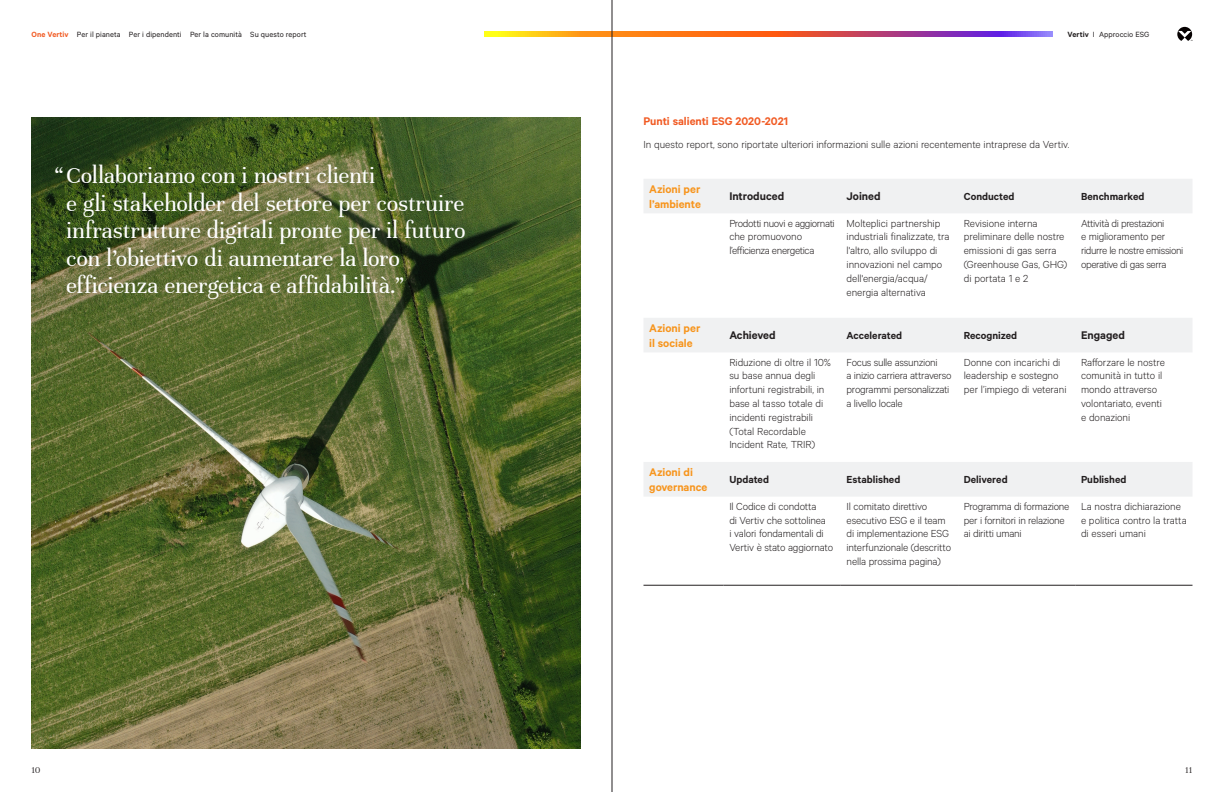
<style>
.page{position:relative;width:1224px;height:792px;background:#fff}
.page>*{position:absolute;margin:0;border:0;box-sizing:border-box;transform-origin:0 0}
.Quotes_White{font:24.5px/27.5px "Unna";letter-spacing:-.005em;color:#fff}
.Vertiv_Heading_Orang{font:600 12.5px/15px "Calibre";color:#f7951d}
.Vertiv_Heading_Black{font:600 12.5px "Calibre";color:#231f20}
.Vertiv_Heading_Orang-2{font:600 12.5px "Calibre";letter-spacing:-.005em;color:#f15b24}
.Vertiv_Body_Text{font:300 11.5px/13.8px "Calibre";letter-spacing:-.01em;color:#231f20}
.Vertiv_Heading_Black-2{font:300 11.5px/13.8px "Calibre";letter-spacing:-.01em;color:#231f20}
.Vertiv_Body_Text-2{font:300 11.5px/13.8px "Calibre";letter-spacing:-.035em;color:#231f20}
.Vertiv_Heading_Black-3{font:600 11.5px "Calibre";color:#231f20}
.Vertiv_Heading_Black-4{font:300 11.5px/13.8px "Calibre";letter-spacing:-.035em;color:#231f20}
.t1{font:9.5px "Unna";color:#231f20}
.Vertiv_Body_Text-3{font:8.5px "Calibre";letter-spacing:.01em;color:#231f20}
.s1{font-weight:600;color:#f15b24}
.s2{font-weight:600}
</style>
<div class="page">
<svg style="left:1177px;top:27px;width:15px;height:14px"></svg>
<svg style="left:485px;top:32px;width:568px;height:5px;background:#d36b51"></svg>
<hr style="left:612px;top:0;width:1px;height:792px;background:#231f20">
<img style="left:32px;top:117px;width:548px;height:632px">
<svg style="left:644px;top:179px;width:548px;height:317px"></svg>
<hr style="left:644px;top:585px;width:80px;height:1px;background:#231f20">
<hr style="left:724px;top:585px;width:117px;height:1px;background:#231f20">
<hr style="left:841px;top:585px;width:117px;height:1px;background:#231f20">
<hr style="left:958px;top:585px;width:117px;height:1px;background:#231f20">
<hr style="left:1075px;top:585px;width:118px;height:1px;background:#231f20">
<p class="Vertiv_Body_Text-3" style="left:32px;top:29px;width:277px"><span class="s1">One Vertiv</span> Per il pianeta Per i dipendenti Per la comunità Su questo report</p>
<p class="Vertiv_Body_Text-3" style="left:1068px;top:29px;width:83px"><span class="s2">Vertiv</span> I Approccio ESG</p>
<p class="Quotes_White" style="left:66px;top:162px;width:401px;text-indent:-11px">“Collaboriamo con i nostri clienti<br>e gli stakeholder del settore per costruire infrastrutture digitali pronte per il futuro con l’obiettivo di aumentare la loro efficienza energetica e affidabilità.”</p>
<p class="Vertiv_Heading_Orang-2" style="left:644px;top:114px;width:146px">Punti salienti ESG 2020-2021</p>
<p class="Vertiv_Body_Text" style="left:644px;top:137px;width:427px">In questo report, sono riportate ulteriori informazioni sulle azioni recentemente intraprese da Vertiv.</p>
<p class="Vertiv_Heading_Orang" style="left:649px;top:181px;width:53px">Azioni per l’ambiente</p>
<p class="Vertiv_Heading_Black" style="left:729px;top:189px;width:56px">Introduced</p>
<p class="Vertiv_Heading_Black" style="left:847px;top:189px;width:35px">Joined</p>
<p class="Vertiv_Heading_Black-3" style="left:964px;top:189px;width:52px">Conducted</p>
<p class="Vertiv_Heading_Black-3" style="left:1081px;top:189px;width:65px">Benchmarked</p>
<p class="Vertiv_Heading_Black-4" style="left:729px;top:216px;width:107px">Prodotti nuovi e aggiornati che promuovono l’efficienza energetica</p>
<p class="Vertiv_Heading_Black-2" style="left:847px;top:216px;width:104px">Molteplici partnership industriali finalizzate, tra l'altro, allo sviluppo di innovazioni nel campo dell'energia/acqua/ energia alternativa</p>
<p class="Vertiv_Body_Text" style="left:964px;top:216px;width:105px">Revisione interna preliminare delle nostre emissioni di gas serra (Greenhouse Gas, GHG) di portata 1 e 2</p>
<p class="Vertiv_Body_Text-2" style="left:1081px;top:216px;width:104px">Attività di prestazioni<br>e miglioramento per ridurre le nostre emissioni operative di gas serra</p>
<p class="Vertiv_Heading_Orang" style="left:649px;top:320px;width:53px">Azioni per il sociale</p>
<p class="Vertiv_Heading_Black" style="left:729px;top:328px;width:48px">Achieved</p>
<p class="Vertiv_Heading_Black-3" style="left:847px;top:328px;width:57px">Accelerated</p>
<p class="Vertiv_Heading_Black-3" style="left:964px;top:328px;width:55px">Recognized</p>
<p class="Vertiv_Heading_Black" style="left:1081px;top:328px;width:45px">Engaged</p>
<p class="Vertiv_Heading_Black-2" style="left:729px;top:355px;width:103px">Riduzione di oltre il 10% su base annua degli infortuni registrabili, in base al tasso totale di incidenti registrabili (Total Recordable<br>Incident Rate, TRIR)</p>
<p class="Vertiv_Body_Text" style="left:847px;top:355px;width:106px">Focus sulle assunzioni<br>a inizio carriera attraverso programmi personalizzati a livello locale</p>
<p class="Vertiv_Body_Text" style="left:964px;top:355px;width:104px">Donne con incarichi di leadership e sostegno per l’impiego di veterani</p>
<p class="Vertiv_Body_Text" style="left:1081px;top:355px;width:85px">Rafforzare le nostre comunità in tutto il mondo attraverso volontariato, eventi e donazioni</p>
<p class="Vertiv_Heading_Orang" style="left:649px;top:464px;width:60px">Azioni di governance</p>
<p class="Vertiv_Heading_Black-3" style="left:729px;top:473px;width:41px">Updated</p>
<p class="Vertiv_Heading_Black-3" style="left:847px;top:473px;width:55px">Established</p>
<p class="Vertiv_Heading_Black-3" style="left:964px;top:473px;width:45px">Delivered</p>
<p class="Vertiv_Heading_Black-3" style="left:1081px;top:473px;width:47px">Published</p>
<p class="Vertiv_Heading_Black-2" style="left:729px;top:499px;width:105px">Il Codice di condotta<br>di Vertiv che sottolinea<br>i valori fondamentali di<br>Vertiv è stato aggiornato</p>
<p class="Vertiv_Body_Text" style="left:847px;top:499px;width:106px">Il comitato direttivo esecutivo ESG e il team di implementazione ESG interfunzionale (descritto nella prossima pagina)</p>
<p class="Vertiv_Body_Text" style="left:964px;top:499px;width:107px">Programma di formazione per i fornitori in relazione ai diritti umani</p>
<p class="Vertiv_Body_Text" style="left:1081px;top:499px;width:107px">La nostra dichiarazione e politica contro la tratta di esseri umani</p>
<p class="t1" style="left:32px;top:765px;width:10px">10</p>
<p class="t1" style="left:1185px;top:765px;width:9px">11</p>
</div>
